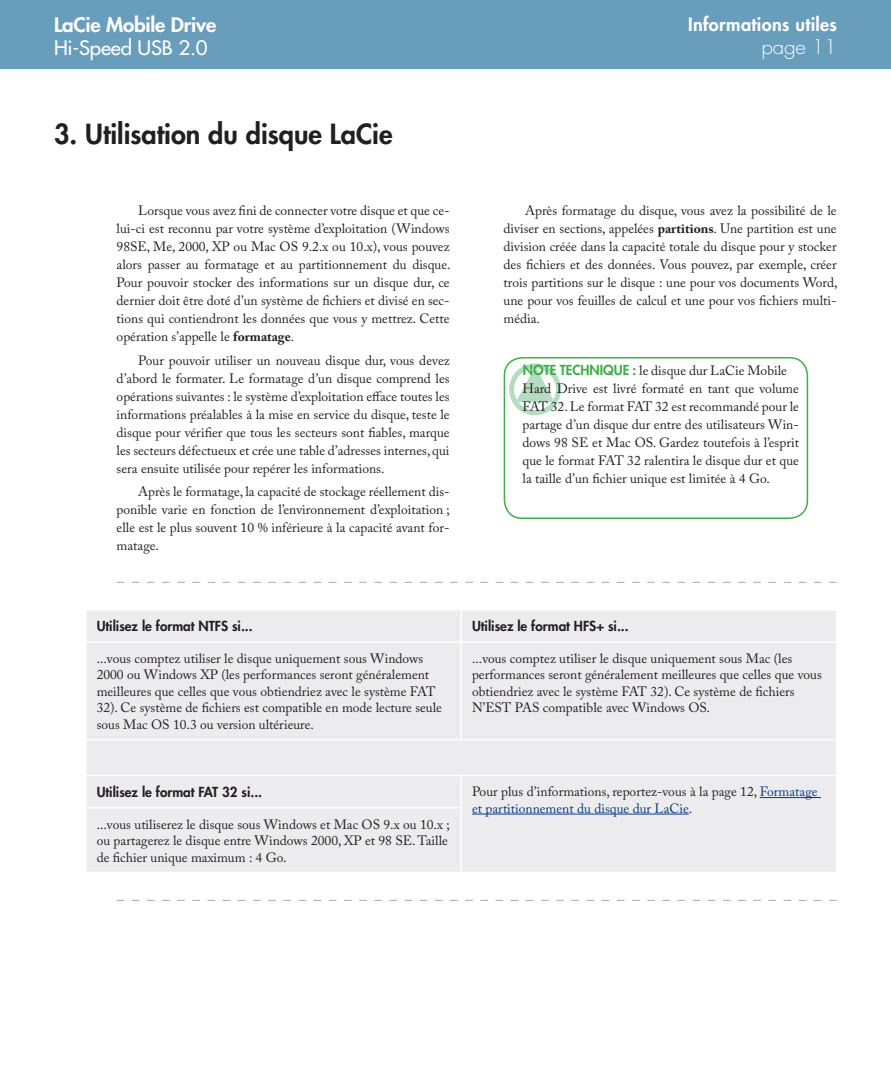
<style>
.page{position:relative;width:891px;height:1080px;background:#fff}
.page>*{position:absolute;margin:0;border:0;box-sizing:border-box;transform-origin:0 0}
.t1{font:800 27px "Futura";color:#231f20}
.t2{font:800 19.5px "Futura";letter-spacing:-.01em;color:#fff;scale:1.05 1}
.t3{font:19.5px "Futura";letter-spacing:-.01em;color:#fff;scale:1.05 1}
.t4{font:300 19.5px "Futura";color:#fff;scale:1.05 1}
.t5{font:800 18px "Futura";letter-spacing:.02em;color:#fff}
.t6{font:13.5px/18px "Adobe Caslon Pro";color:#231f20}
.t7{font:800 13.5px "Futura";color:#231f20}
.t8{font:800 13.5px "Futura";color:#40ae49}
.s1{font-weight:700}
.s2{font-family:"Futura";font-weight:800;color:#40ae49}
.s3{color:#083981}
</style>
<div class="page">
<div style="left:0;top:0;width:891px;height:69px;background:#689dbc"></div>
<svg style="left:509px;top:363px;width:52px;height:52px"></svg>
<div style="left:504px;top:357px;width:304px;height:162px;border:2px solid #40ae49;border-radius:18px"></div>
<div style="left:87px;top:611px;width:749px;height:261px;background:#ececee"></div>
<hr style="left:460px;top:610px;width:2px;height:31px;background:#fff">
<hr style="left:85px;top:641px;width:376px;height:2px;background:#fff">
<hr style="left:461px;top:641px;width:376px;height:2px;background:#fff">
<hr style="left:460px;top:643px;width:2px;height:96px;background:#fff">
<hr style="left:85px;top:739px;width:376px;height:1px;background:#fff">
<hr style="left:461px;top:739px;width:376px;height:1px;background:#fff">
<hr style="left:85px;top:775px;width:376px;height:1px;background:#fff">
<hr style="left:461px;top:775px;width:376px;height:1px;background:#fff">
<hr style="left:460px;top:776px;width:2px;height:31px;background:#fff">
<hr style="left:85px;top:807px;width:377px;height:2px;background:#fff">
<hr style="left:460px;top:809px;width:2px;height:63px;background:#fff">
<hr style="left:760px;top:797px;width:61px;height:1px;background:#083981">
<hr style="left:472px;top:814px;width:217px;height:1px;background:#083981">
<svg style="left:117px;top:582px;width:720px;height:1px"></svg>
<svg style="left:117px;top:900px;width:720px;height:1px"></svg>
<h3 class="t5" style="left:688px;top:12px;width:150px">Informations utiles</h3>
<h2 class="t2" style="left:54px;top:12px;width:156px">LaCie Mobile Drive</h2>
<h2 class="t3" style="left:54px;top:36px;width:148px">Hi-Speed USB 2.0</h2>
<h2 class="t4" style="left:762px;top:34px;width:57px">page 11</h2>
<h1 class="t1" style="left:54px;top:116px;width:340px">3. Utilisation du disque LaCie</h1>
<p class="t6" style="left:117px;top:202px;width:335px;text-align:justify;text-indent:22px">Lorsque vous avez fini de connecter votre disque et que ce&shy;lui-ci est reconnu par votre système d’exploitation (Windows 98SE, Me, 2000, XP ou Mac OS 9.2.x ou 10.x), vous pouvez alors passer au formatage et au partitionnement du disque.<br>Pour pouvoir stocker des informations sur un disque dur, ce dernier doit être doté d’un système de fichiers et divisé en sec&shy;tions qui contiendront les données que vous y mettrez. Cette opération s’appelle le <span class="s1">formatage</span>.</p>
<p class="t6" style="left:117px;top:351px;width:335px;text-align:justify;text-indent:22px">Pour pouvoir utiliser un nouveau disque dur, vous devez d’abord le formater. Le formatage d’un disque comprend les opérations suivantes : le système d’exploitation efface toutes les informations préalables à la mise en service du disque, teste le disque pour vérifier que tous les secteurs sont fiables, marque les secteurs défectueux et crée une table d’adresses internes, qui sera ensuite utilisée pour repérer les informations.</p>
<p class="t6" style="left:117px;top:483px;width:335px;text-align:justify;text-indent:22px">Après le formatage, la capacité de stockage réellement dis&shy;ponible varie en fonction de l’environnement d’exploitation ; elle est le plus souvent 10 % inférieure à la capacité avant for&shy;matage.</p>
<p class="t6" style="left:504px;top:202px;width:335px;text-align:justify;text-indent:22px">Après formatage du disque, vous avez la possibilité de le diviser en sections, appelées <span class="s1">partitions</span>. Une partition est une division créée dans la capacité totale du disque pour y stocker des fichiers et des données. Vous pouvez, par exemple, créer trois partitions sur le disque : une pour vos documents Word, une pour vos feuilles de calcul et une pour vos fichiers multi&shy;média.</p>
<p class="t6" style="left:523px;top:361px;width:278px;text-indent:81px"><span class="s2">que :</span> le disque dur LaCie Mobile Hard Drive est livré formaté en tant que volume FAT 32. Le format FAT 32 est recommandé pour le partage d’un disque dur entre des utilisateurs Win&shy;dows 98 SE et Mac OS. Gardez toutefois à l’esprit que le format FAT 32 ralentira le disque dur et que la taille d’un fichier unique est limitée à 4 Go.</p>
<p class="t8" style="left:523px;top:361px;width:19px">Note</p>
<p class="t8" style="left:560px;top:361px;width:9px">techni</p>
<p class="t7" style="left:97px;top:617px;width:158px">Utilisez le format NTFS si...</p>
<p class="t7" style="left:472px;top:617px;width:158px">Utilisez le format HFS+ si...</p>
<p class="t6" style="left:97px;top:650px;width:347px;line-height:16.5px">...vous comptez utiliser le disque uniquement sous Windows 2000 ou Windows XP (les performances seront généralement meilleures que celles que vous obtiendriez avec le système FAT 32). Ce système de fichiers est compatible en mode lecture seule sous Mac OS 10.3 ou version ultérieure.</p>
<p class="t6" style="left:472px;top:650px;width:351px;line-height:16.5px">...vous comptez utiliser le disque uniquement sous Mac (les performances seront généralement meilleures que celles que vous obtiendriez avec le système FAT 32). Ce système de fichiers N’EST PAS compatible avec Windows OS.</p>
<p class="t7" style="left:97px;top:783px;width:167px">Utilisez le format FAT 32 si...</p>
<p class="t6" style="left:472px;top:783px;width:347px;line-height:16.5px">Pour plus d’informations, reportez-vous à la page 12, <span class="s3">Formatage et partitionnement du disque dur LaCie</span>.</p>
<p class="t6" style="left:97px;top:816px;width:355px;line-height:16.5px">...vous utiliserez le disque sous Windows et Mac OS 9.x ou 10.x ; ou partagerez le disque entre Windows 2000, XP et 98 SE. Taille de fichier unique maximum : 4 Go.</p>
</div>
